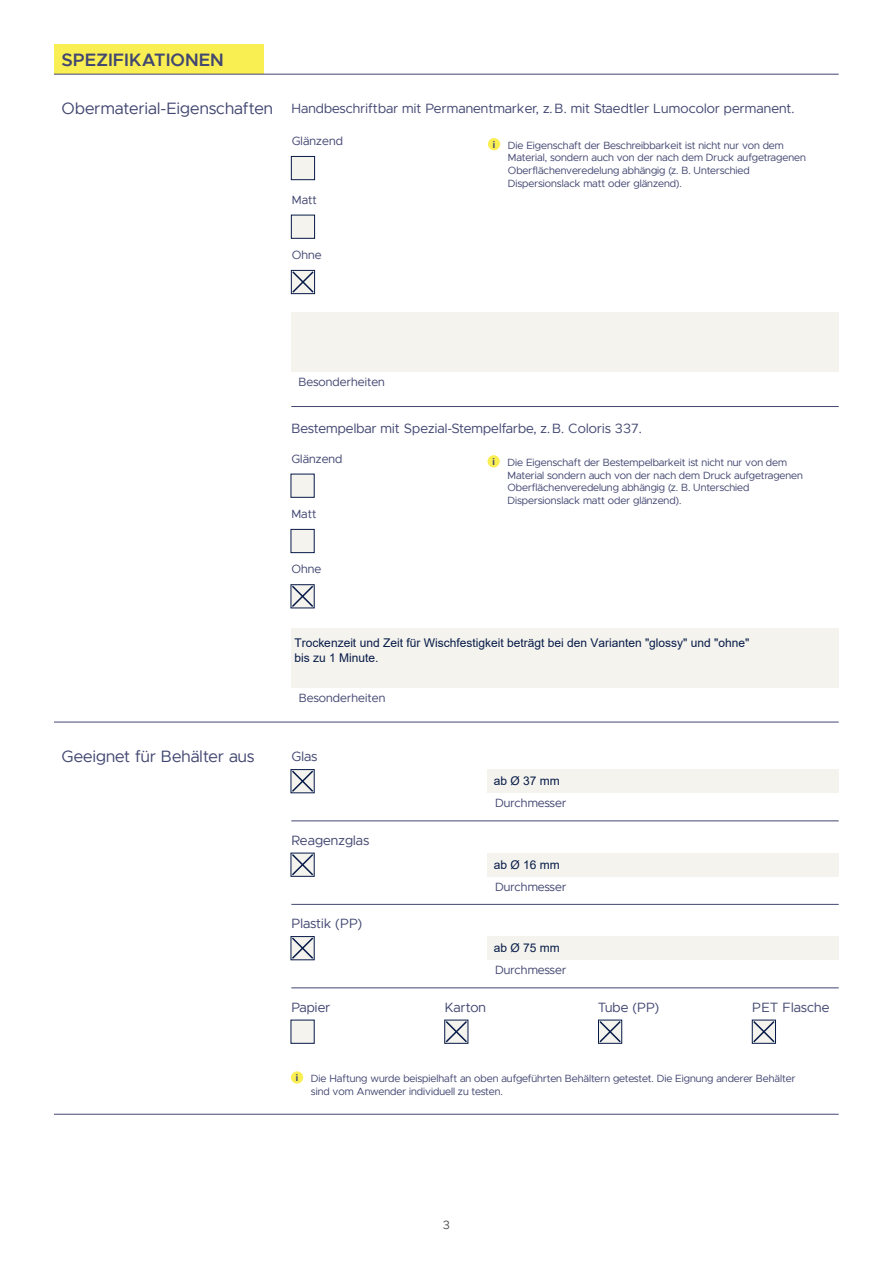
<style>
.page{position:relative;width:893px;height:1263px;background:#fff}
.page>*{position:absolute;margin:0;border:0;box-sizing:border-box;transform-origin:0 0}
.t1{font:600 18px "Metropolis";color:#424771}
.t2{font:16.5px "Metropolis";letter-spacing:.01em;color:#424771}
.t3{font:13.5px "Metropolis";letter-spacing:.01em;color:#424771}
.t4{font:12px/15.9px "Arial";color:#071b47}
.t5{font:12px "Metropolis";letter-spacing:.01em;color:#424771}
.t6{font:12px "Metropolis";color:#4b4c4d}
.t7{font:10.5px/12.6px "Metropolis";color:#424771}
.t8{font:700 9.45px "Metropolis";color:#424771}
</style>
<div class="page">
<div style="left:488px;top:138px;width:12px;height:12px;background:#f9ef52;border-radius:50%"></div>
<div style="left:54px;top:44px;width:209px;height:30px;background:#f9ef52"></div>
<hr style="left:54px;top:74px;width:785px;height:1px;background:#424771">
<hr style="left:291px;top:406px;width:548px;height:1px;background:#424771">
<div style="left:487px;top:455px;width:13px;height:12px;background:#f9ef52;border-radius:50%"></div>
<hr style="left:54px;top:722px;width:785px;height:1px;background:#424771">
<hr style="left:54px;top:1114px;width:785px;height:1px;background:#424771">
<hr style="left:291px;top:821px;width:548px;height:1px;background:#424771">
<hr style="left:291px;top:904px;width:548px;height:1px;background:#424771">
<hr style="left:291px;top:987px;width:548px;height:1px;background:#424771">
<div style="left:291px;top:1071px;width:12px;height:13px;background:#f9ef52;border-radius:50%"></div>
<div style="left:291px;top:312px;width:547px;height:60px;background:#f4f3ee"></div>
<div style="left:291px;top:628px;width:548px;height:60px;background:#f4f3ee"></div>
<div style="left:291px;top:156px;width:24px;height:24px;background:#f4f3ee"></div>
<div style="left:291px;top:156px;width:24px;height:24px;border:1px solid #071a48"></div>
<div style="left:291px;top:215px;width:24px;height:23px;background:#f4f3ee"></div>
<div style="left:291px;top:215px;width:24px;height:23px;border:1px solid #071a48"></div>
<svg style="left:291px;top:270px;width:24px;height:24px"></svg>
<div style="left:291px;top:474px;width:23px;height:23px;background:#f4f3ee"></div>
<div style="left:291px;top:529px;width:23px;height:24px;background:#f4f3ee"></div>
<div style="left:291px;top:529px;width:23px;height:24px;border:1px solid #071a48"></div>
<svg style="left:290px;top:584px;width:25px;height:25px"></svg>
<div style="left:487px;top:770px;width:352px;height:23px;background:#f4f3ee"></div>
<div style="left:487px;top:853px;width:352px;height:23px;background:#f4f3ee"></div>
<div style="left:487px;top:937px;width:352px;height:23px;background:#f4f3ee"></div>
<svg style="left:290px;top:769px;width:25px;height:24px"></svg>
<svg style="left:290px;top:852px;width:25px;height:25px"></svg>
<svg style="left:290px;top:936px;width:25px;height:24px"></svg>
<div style="left:291px;top:1020px;width:23px;height:23px;background:#f4f3ee"></div>
<svg style="left:444px;top:1019px;width:25px;height:25px"></svg>
<svg style="left:598px;top:1019px;width:24px;height:25px"></svg>
<svg style="left:752px;top:1019px;width:24px;height:25px"></svg>
<h1 class="t1" style="left:61px;top:52px;width:164px">SPEZIFIKATIONEN</h1>
<h2 class="t2" style="left:61px;top:101px;width:213px">Obermaterial-Eigenschaften</h2>
<p class="t3" style="left:291px;top:102px;width:505px">Handbeschriftbar mit Permanentmarker, z. B. mit Staedtler Lumocolor permanent.</p>
<p class="t8" style="left:493px;top:140px;width:4px">i</p>
<p class="t5" style="left:292px;top:136px;width:53px">Glänzend</p>
<p class="t7" style="left:508px;top:139px;width:299px">Die Eigenschaft der Beschreibbarkeit ist nicht nur von dem Material, sondern auch von der nach dem Druck aufgetragenen Oberflächenveredelung abhängig (z. B. Unterschied Dispersionslack matt oder glänzend).</p>
<p class="t5" style="left:292px;top:194px;width:27px">Matt</p>
<p class="t5" style="left:292px;top:250px;width:32px">Ohne</p>
<p class="t5" style="left:298px;top:377px;width:88px">Besonderheiten</p>
<p class="t3" style="left:291px;top:422px;width:352px">Bestempelbar mit Spezial-Stempelfarbe, z. B. Coloris 337.</p>
<p class="t5" style="left:291px;top:453px;width:53px">Glänzend</p>
<p class="t8" style="left:492px;top:457px;width:4px">i</p>
<p class="t7" style="left:507px;top:457px;width:297px">Die Eigenschaft der Bestempelbarkeit ist nicht nur von dem Material sondern auch von der nach dem Druck aufgetragenen Oberflächenveredelung abhängig (z. B. Unterschied Dispersionslack matt oder glänzend).</p>
<p class="t5" style="left:291px;top:509px;width:27px">Matt</p>
<p class="t5" style="left:291px;top:564px;width:32px">Ohne</p>
<p class="t4" style="left:294px;top:634px;width:456px">Trockenzeit und Zeit für Wischfestigkeit beträgt bei den Varianten "glossy" und "ohne" bis zu 1 Minute.</p>
<p class="t5" style="left:299px;top:692px;width:88px">Besonderheiten</p>
<h2 class="t2" style="left:61px;top:748px;width:195px">Geeignet für Behälter aus</h2>
<p class="t3" style="left:291px;top:751px;width:28px">Glas</p>
<p class="t3" style="left:291px;top:834px;width:80px">Reagenzglas</p>
<p class="t3" style="left:291px;top:918px;width:72px">Plastik (PP)</p>
<p class="t4" style="left:494px;top:773px;width:67px">ab Ø 37 mm</p>
<p class="t5" style="left:495px;top:798px;width:73px">Durchmesser</p>
<p class="t4" style="left:494px;top:857px;width:67px">ab Ø 16 mm</p>
<p class="t5" style="left:495px;top:881px;width:73px">Durchmesser</p>
<p class="t4" style="left:494px;top:940px;width:67px">ab Ø 75 mm</p>
<p class="t5" style="left:495px;top:965px;width:73px">Durchmesser</p>
<p class="t3" style="left:291px;top:1001px;width:41px">Papier</p>
<p class="t3" style="left:598px;top:1001px;width:63px">Tube (PP)</p>
<p class="t3" style="left:445px;top:1001px;width:43px">Karton</p>
<p class="t3" style="left:752px;top:1001px;width:79px">PET Flasche</p>
<p class="t8" style="left:296px;top:1073px;width:4px">i</p>
<p class="t7" style="left:311px;top:1073px;width:486px">Die Haftung wurde beispielhaft an oben aufgeführten Behältern getestet. Die Eignung anderer Behälter sind vom Anwender individuell zu testen.</p>
<p class="t6" style="left:443px;top:1220px;width:9px">3</p>
</div>
